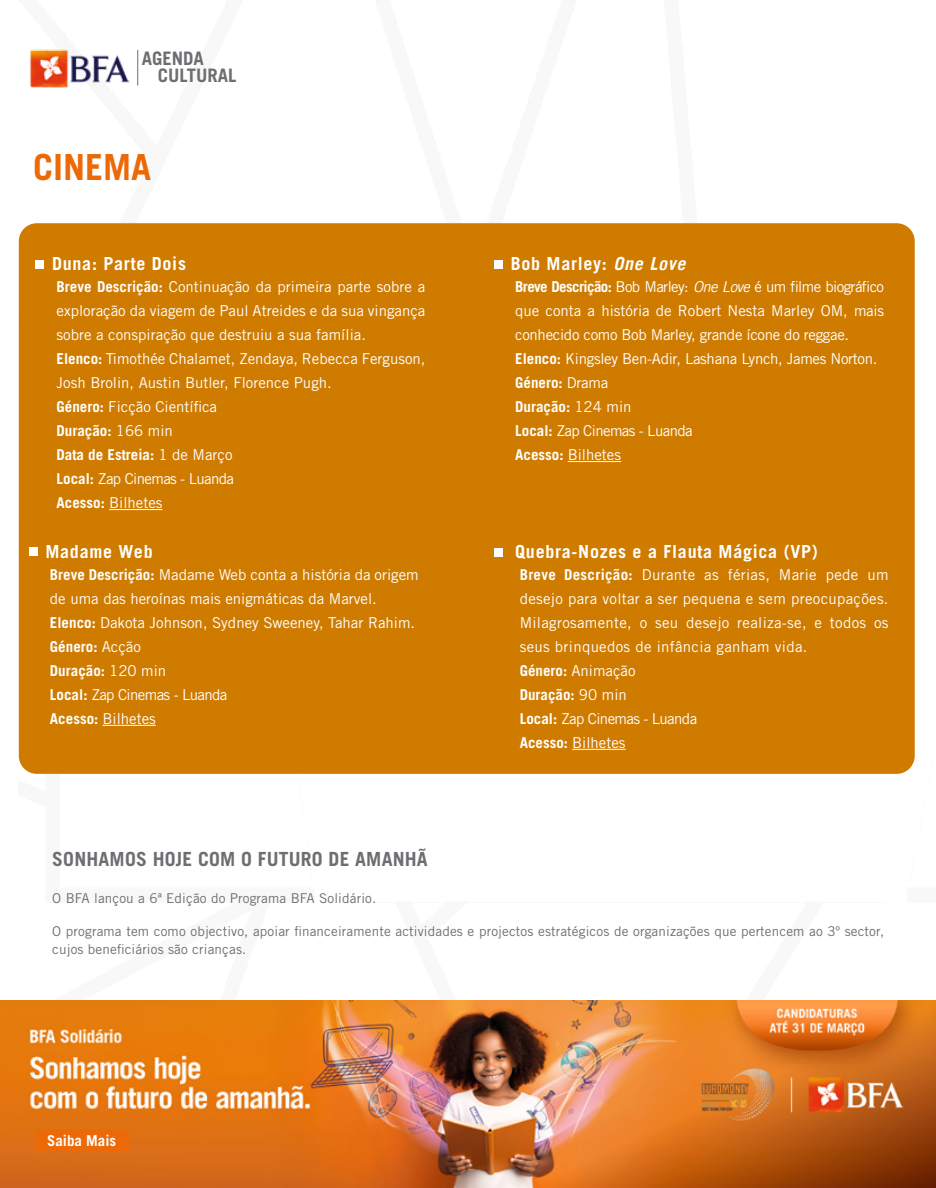
<style>
.page{position:relative;width:936px;height:1188px;background:#fff}
.page>*{position:absolute;margin:0;border:0;box-sizing:border-box;transform-origin:0 0}
.t1{font:700 36px "Trade Gothic LT Std";color:#ec6907}
.t2{font:700 19.5px "Trade Gothic LT Std";letter-spacing:.01em;color:#6d6e71}
.t3{font:700 18.6px/16.4px "Trade Gothic LT Std";color:#6d6e71}
.t4{font:700 18px "Trade Gothic LT Std";letter-spacing:.04em;color:#fff}
.t5{font:15px/24px "Trade Gothic LT Std";color:#fff}
.t6{font:15px/24px "Trade Gothic LT Std";letter-spacing:-.02em;color:#fff}
.t7{font:15px/24px "Trade Gothic LT Std";letter-spacing:.02em;color:#fff}
.t8{font:700 15px "Trade Gothic LT Std";color:#fff}
.t9{font:13.5px/18px "Trade Gothic LT Std";letter-spacing:.01em;color:#6d6e71}
.s1{font-family:"Trade Gothic LT";font-style:italic}
.s2{font-weight:700}
</style>
<div class="page">
<div style="left:19px;top:223px;width:895px;height:551px;background:#cf7b00;border-radius:18px"></div>
<img style="left:30px;top:36px;width:100px;height:59px">
<hr style="left:137px;top:50px;width:1px;height:36px;background:#6d6e71">
<hr style="left:109px;top:509px;width:53px;height:1px;background:#fff">
<hr style="left:567px;top:461px;width:54px;height:1px;background:#fff">
<hr style="left:102px;top:725px;width:54px;height:1px;background:#fff">
<hr style="left:572px;top:749px;width:53px;height:1px;background:#fff">
<div style="left:36px;top:260px;width:8px;height:9px;background:#fff"></div>
<div style="left:494px;top:260px;width:9px;height:9px;background:#fff"></div>
<div style="left:494px;top:548px;width:9px;height:9px;background:#fff"></div>
<div style="left:29px;top:548px;width:9px;height:8px;background:#fff"></div>
<img style="left:0;top:1000px;width:935px;height:188px">
<div style="left:35px;top:1129px;width:93px;height:22px;background:#ec6907"></div>
<p class="t3" style="left:158px;top:50px;width:80px;text-indent:-16px">AGENDA<br>CULTURAL</p>
<h1 class="t1" style="left:33px;top:145px;width:120px">CINEMA</h1>
<p class="t4" style="left:52px;top:253px;width:135px">Duna: Parte Dois</p>
<p class="t4" style="left:510px;top:253px;width:176px">Bob Marley: <span class="s1">One Love</span></p>
<p class="t5" style="left:57px;top:275px;width:370px"><span class="s2">Breve Descrição:</span> Continuação da primeira parte sobre a exploração da viagem de Paul Atreides e da sua vingança sobre a conspiração que destruiu a sua família.<br><span class="s2">Elenco:</span> Timothée Chalamet, Zendaya, Rebecca Ferguson, Josh Brolin, Austin Butler, Florence Pugh.<br><span class="s2">Género:</span> Ficção Científica<br><span class="s2">Duração:</span> 166 min<br><span class="s2">Data de Estreia:</span> 1 de Março<br><span class="s2">Local:</span> Zap Cinemas - Luanda<br><span class="s2">Acesso:</span> Bilhetes</p>
<p class="t6" style="left:515px;top:275px;width:370px"><span class="s2">Breve Descrição:</span> Bob Marley: <span class="s1">One Love</span> é um filme biográfico que conta a história de Robert Nesta Marley OM, mais conhecido como Bob Marley, grande ícone do reggae.<br><span class="s2">Elenco:</span> Kingsley Ben-Adir, Lashana Lynch, James Norton.<br><span class="s2">Género:</span> Drama<br><span class="s2">Duração:</span> 124 min<br><span class="s2">Local:</span> Zap Cinemas - Luanda<br><span class="s2">Acesso:</span> Bilhetes</p>
<p class="t4" style="left:45px;top:541px;width:109px">Madame Web</p>
<p class="t4" style="left:515px;top:541px;width:304px">Quebra-Nozes e a Flauta Mágica (VP)</p>
<p class="t5" style="left:50px;top:562px;width:370px"><span class="s2">Breve Descrição:</span> Madame Web conta a história da origem de uma das heroínas mais enigmáticas da Marvel.<br><span class="s2">Elenco:</span> Dakota Johnson, Sydney Sweeney, Tahar Rahim.<br><span class="s2">Género:</span> Acção<br><span class="s2">Duração:</span> 120 min<br><span class="s2">Local:</span> Zap Cinemas - Luanda<br><span class="s2">Acesso:</span> Bilhetes</p>
<p class="t7" style="left:519px;top:562px;width:370px"><span class="s2">Breve Descrição:</span> Durante as férias, Marie pede um desejo para voltar a ser pequena e sem preocupações.<br>Milagrosamente, o seu desejo realiza-se, e todos os seus brinquedos de infância ganham vida.<br><span class="s2">Género:</span> Animação<br><span class="s2">Duração:</span> 90 min<br><span class="s2">Local:</span> Zap Cinemas - Luanda<br><span class="s2">Acesso:</span> Bilhetes</p>
<h2 class="t2" style="left:52px;top:847px;width:377px">SONHAMOS HOJE COM O FUTURO DE AMANHÃ</h2>
<p class="t9" style="left:52px;top:889px;width:325px">O BFA lançou a 6ª Edição do Programa BFA Solidário.</p>
<p class="t9" style="left:52px;top:922px;width:833px">O programa tem como objectivo, apoiar financeiramente actividades e projectos estratégicos de organizações que pertencem ao 3º sector, cujos beneficiários são crianças.</p>
<p class="t8" style="left:47px;top:1132px;width:71px">Saiba Mais</p>
</div>
